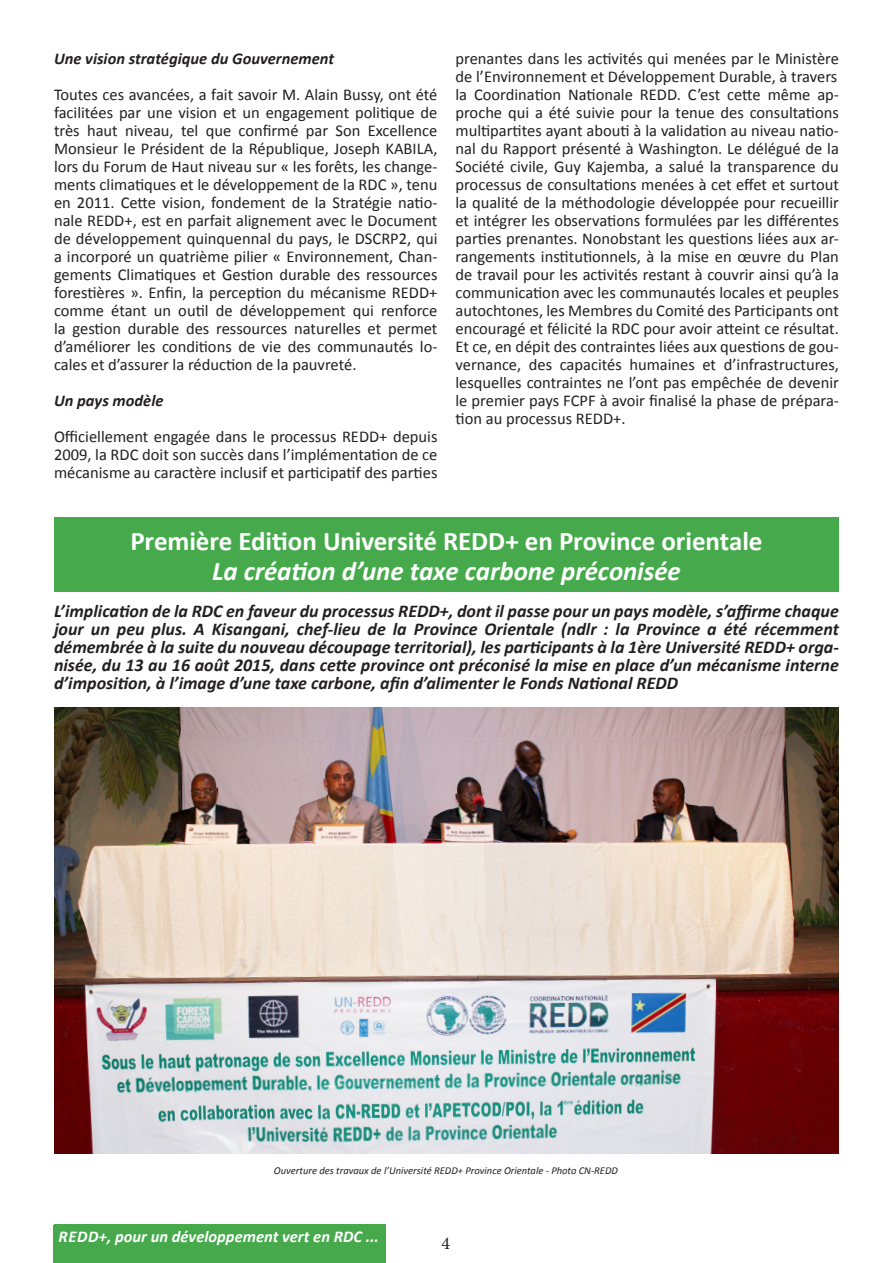
<style>
.page{position:relative;width:893px;height:1263px;background:#fff}
.page>*{position:absolute;margin:0;border:0;box-sizing:border-box;transform-origin:0 0}
.t1{font:700 27px "Calibri";letter-spacing:-.005em;color:#fff}
.t2{font:italic 700 27px "Calibri";letter-spacing:-.005em;color:#fff}
.t3{font:italic 700 18px/18px "Calibri";color:#231f20;text-align:justify}
.t4{font:18px "Minion Pro";color:#231f20}
.t5{font:16.5px/18px "Calibri";color:#231f20;text-align:justify}
.t6{font:italic 700 16.5px "Calibri";color:#231f20}
.t7{font:italic 700 16.5px "Calibri";color:#fff}
.t8{font:700 16.5px "Calibri";color:#fff}
.t9{font:italic 10.5px "Calibri";color:#231f20}
</style>
<div class="page">
<div style="left:54px;top:518px;width:785px;height:74px;background:#46aa4c"></div>
<img style="left:55px;top:708px;width:783px;height:445px">
<div style="left:54px;top:1224px;width:332px;height:39px;background:#46aa4c"></div>
<p class="t6" style="left:54px;top:48px;width:282px">Une vision stratégique du Gouvernement</p>
<p class="t5" style="left:54px;top:86px;width:385px">Toutes ces avancées, a fait savoir M. Alain Bussy, ont été facilitées par une vision et un engagement politique de très haut niveau, tel que confirmé par Son Excellence Monsieur le Président de la République, Joseph KABILA, lors du Forum de Haut niveau sur « les forêts, les change&shy;ments climatiques et le développement de la RDC », tenu en 2011. Cette vision, fondement de la Stratégie natio&shy;nale REDD+, est en parfait alignement avec le Document de développement quinquennal du pays, le DSCRP2, qui a incorporé un quatrième pilier « Environnement, Chan&shy;gements Climatiques et Gestion durable des ressources forestières ». Enfin, la perception du mécanisme REDD+ comme étant un outil de développement qui renforce la gestion durable des ressources naturelles et permet d’améliorer les conditions de vie des communautés lo&shy;cales et d’assurer la réduction de la pauvreté.</p>
<p class="t6" style="left:54px;top:390px;width:111px">Un pays modèle</p>
<p class="t5" style="left:54px;top:428px;width:385px">Officiellement engagée dans le processus REDD+ depuis<br>2009, la RDC doit son succès dans l’implémentation de ce</p>
<p class="t5" style="left:54px;top:464px;width:385px">mécanisme au caractère inclusif et participatif des parties</p>
<p class="t5" style="left:455px;top:50px;width:385px">prenantes dans les activités qui menées par le Ministère de l’Environnement et Développement Durable, à travers</p>
<p class="t5" style="left:455px;top:86px;width:385px">la Coordination Nationale REDD. C’est cette même ap&shy;proche qui a été suivie pour la tenue des consultations multipartites ayant abouti à la validation au niveau natio&shy;nal du Rapport présenté à Washington. Le délégué de la Société civile, Guy Kajemba, a salué la transparence du processus de consultations menées à cet effet et surtout la qualité de la méthodologie développée pour recueillir et intégrer les observations formulées par les différentes parties prenantes. Nonobstant les questions liées aux ar&shy;rangements institutionnels, à la mise en œuvre du Plan de travail pour les activités restant à couvrir ainsi qu’à la communication avec les communautés locales et peuples autochtones, les Membres du Comité des Participants ont encouragé et félicité la RDC pour avoir atteint ce résultat.<br>Et ce, en dépit des contraintes liées aux questions de gou&shy;vernance, des capacités humaines et d’infrastructures, lesquelles contraintes ne l’ont pas empêchée de devenir le premier pays FCPF à avoir finalisé la phase de prépara&shy;tion au processus REDD+.</p>
<p class="t1" style="left:130px;top:523px;width:633px">Première Edition Université REDD+ en Province orientale</p>
<p class="t2" style="left:212px;top:554px;width:470px">La création d’une taxe carbone préconisée</p>
<p class="t3" style="left:54px;top:602px;width:786px">L’implication de la RDC en faveur du processus REDD+, dont il passe pour un pays modèle, s’affirme chaque jour un peu plus. A Kisangani, chef-lieu de la Province Orientale (ndlr : la Province a été récemment démembrée à la suite du nouveau découpage territorial), les participants à la 1ère Université REDD+ orga&shy;nisée, du 13 au 16 août 2015, dans cette province ont préconisé la mise en place d’un mécanisme interne d’imposition, à l’image d’une taxe carbone, afin d’alimenter le Fonds National REDD</p>
<p class="t9" style="left:274px;top:1164px;width:346px">Ouverture des travaux de l’Université REDD+ Province Orientale - Photo CN-REDD</p>
<p class="t8" style="left:68px;top:1225px;width:303px">Redd+, pour un développement vert en RDC</p>
<p class="t4" style="left:442px;top:1231px;width:10px">4</p>
<p class="t7" style="left:59px;top:1226px;width:322px">REDD+, pour un développement vert en RDC ...</p>
</div>
